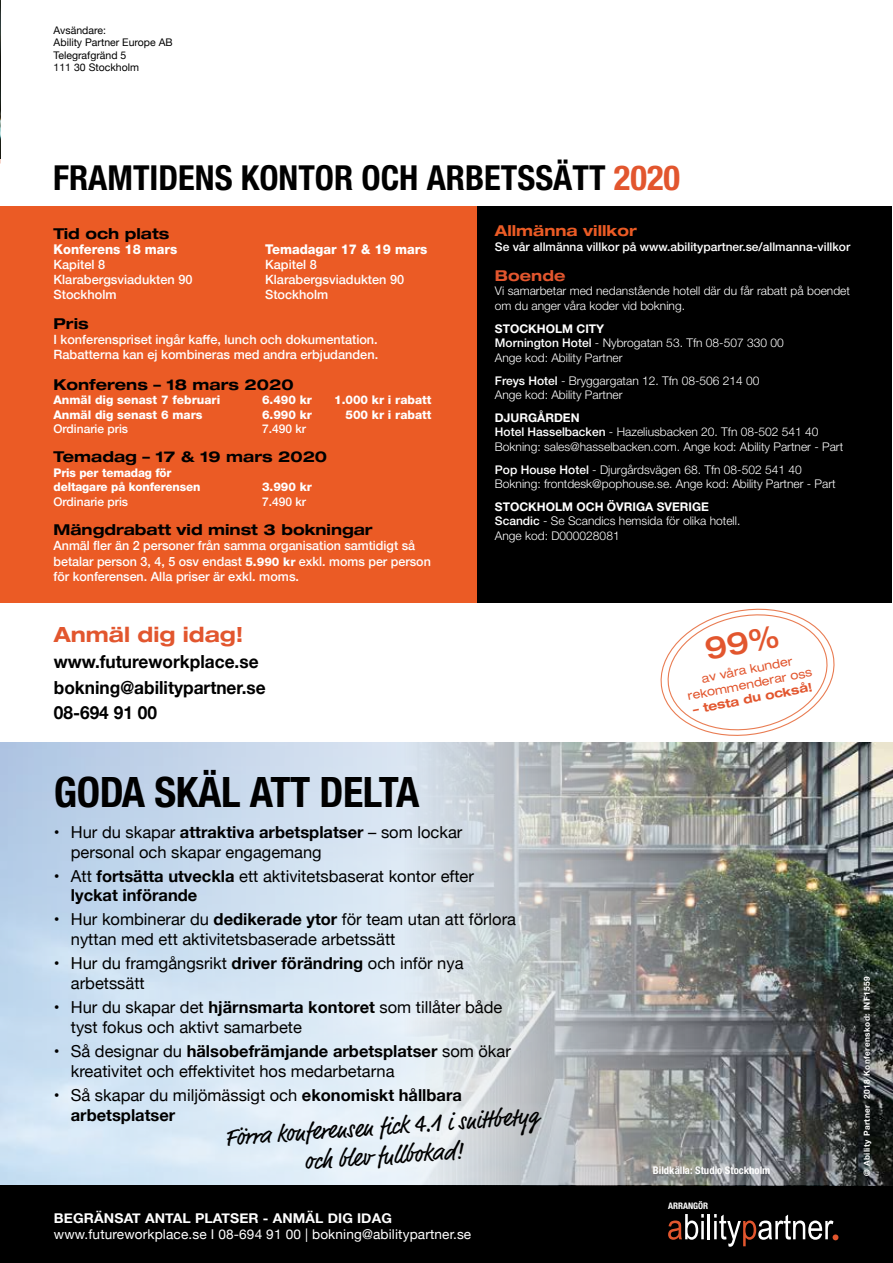
<style>
.page{position:relative;width:893px;height:1263px;background:#fff}
.page>*{position:absolute;margin:0;border:0;box-sizing:border-box;transform-origin:0 0}
.t1{font:700 condensed 42px "Helvetica Neue";letter-spacing:-.01em;color:#000}
.t2{font:700 condensed 34.5px "Helvetica Neue";color:#000}
.t3{font:24.45px/29.2px "Market OT";color:#000;text-align:center}
.t4{font:700 expanded 21px "Helvetica Neue";color:#e2562e}
.t5{font:700 18px/25.8px "Helvetica Neue";color:#000;scale:.96 1}
.t6{font:16.5px/19.8px "Helvetica Neue";color:#000}
.t7{font:700 16.5px/19.8px "Helvetica Neue";color:#000}
.t8{font:700 expanded 15px "Helvetica Neue";color:#000}
.t9{font:700 expanded 15px "Helvetica Neue";color:#eb5b25}
.t10{font:700 expanded 15px "Helvetica Neue";color:#e2562e}
.t11{font:13.5px "Helvetica Neue";letter-spacing:.01em;color:#fff}
.t12{font:700 13.5px "Helvetica Neue";letter-spacing:.01em;color:#fff;scale:1.04 1}
.t13{font:800 13.5px "Helvetica Neue LT Std";color:#fff;scale:.96 1}
.t14{font:500 12.75px/15px "Helvetica Neue";color:#fff}
.t15{font:expanded 12.15px/14.5px "Helvetica Neue";color:#e2562e;text-align:center}
.t16{font:700 expanded 12.15px "Helvetica Neue";color:#e2562e}
.t17{font:300 12px/14.4px "Helvetica Neue LT Std";color:#fff}
.t18{font:800 12px/14.4px "Helvetica Neue LT Std";color:#fff}
.t19{font:500 12px "Helvetica Neue LT Std";color:#fff}
.t20{font:500 12px "Helvetica Neue";color:#fff}
.t21{font:10.5px/12.6px "Helvetica Neue";color:#000}
.t22{font:700 condensed 10.5px "Helvetica Neue";color:#fff}
.t23{font:700 condensed 9px "Helvetica Neue";color:#fff}
.t24{font:700 8.25px "Helvetica Neue";letter-spacing:.05em;color:#fff}
.s1{color:#e2562e}
.s2{font-family:"Helvetica Neue LT Std";font-weight:800;font-size:12px}
.s3{font-weight:700}
.s4{font-weight:500}
.s5{font-weight:400}
</style>
<div class="page">
<div style="left:0;top:1185px;width:893px;height:78px;background:#000"></div>
<img style="left:150px;top:742px;width:743px;height:443px">
<div style="left:477px;top:206px;width:415px;height:397px;background:#000"></div>
<div style="left:0;top:206px;width:477px;height:397px;background:#eb5b25"></div>
<svg style="left:668px;top:1214px;width:36px;height:26px"></svg>
<hr style="left:708px;top:1214px;width:2px;height:25px;background:#fff">
<svg style="left:714px;top:1214px;width:124px;height:33px"></svg>
<img style="left:0;top:0;width:1px;height:158px">
<svg style="left:660px;top:608px;width:175px;height:128px"></svg>
<p class="t21" style="left:54px;top:24px;width:121px">Avsändare:<br>Ability Partner Europe AB<br>Telegrafgränd 5<br>111 30 Stockholm</p>
<h2 class="t2" style="left:53px;top:157px;width:628px">FRAMTIDENS KONTOR OCH ARBETSSÄTT <span class="s1">2020</span></h2>
<p class="t8" style="left:53px;top:224px;width:117px">Tid och plats</p>
<p class="t13" style="left:53px;top:241px;width:131px">Konferens 18 mars</p>
<p class="t14" style="left:53px;top:256px;width:141px">Kapitel 8<br>Klarabergsviadukten 90<br>Stockholm</p>
<p class="t13" style="left:265px;top:241px;width:171px">Temadagar 17 &amp; 19 mars</p>
<p class="t14" style="left:265px;top:256px;width:141px">Kapitel 8<br>Klarabergsviadukten 90<br>Stockholm</p>
<p class="t8" style="left:53px;top:314px;width:37px">Pris</p>
<p class="t14" style="left:53px;top:331px;width:326px">I konferenspriset ingår kaffe, lunch och dokumentation.<br>Rabatterna kan ej kombineras med andra erbjudanden.</p>
<p class="t8" style="left:53px;top:375px;width:242px">Konferens – 18 mars 2020</p>
<p class="t18" style="left:53px;top:393px;width:168px">Anmäl dig senast 7 februari</p>
<p class="t18" style="left:262px;top:393px;width:52px">6.490 kr</p>
<p class="t18" style="left:334px;top:393px;width:99px">1.000 kr i rabatt</p>
<p class="t18" style="left:53px;top:407px;width:150px">Anmäl dig senast 6 mars</p>
<p class="t18" style="left:262px;top:407px;width:52px">6.990 kr</p>
<p class="t18" style="left:345px;top:407px;width:88px">500 kr i rabatt</p>
<p class="t20" style="left:53px;top:419px;width:76px">Ordinarie pris</p>
<p class="t20" style="left:262px;top:419px;width:46px">7.490 kr</p>
<p class="t8" style="left:53px;top:447px;width:275px">Temadag – 17 &amp; 19 mars 2020</p>
<p class="t18" style="left:53px;top:465px;width:148px">Pris per temadag för deltagare på konferensen</p>
<p class="t18" style="left:262px;top:480px;width:52px">3.990 kr</p>
<p class="t20" style="left:53px;top:492px;width:76px">Ordinarie pris</p>
<p class="t20" style="left:262px;top:492px;width:46px">7.490 kr</p>
<p class="t8" style="left:53px;top:520px;width:321px">Mängdrabatt vid minst 3 bokningar</p>
<p class="t14" style="left:53px;top:537px;width:379px">Anmäl fler än 2 personer från samma organisation samtidigt så betalar person 3, 4, 5 osv endast <span class="s2">5.990 kr</span> exkl. moms per person för konferensen. Alla priser är exkl. moms.</p>
<h3 class="t4" style="left:54px;top:621px;width:191px">Anmäl dig idag!</h3>
<h3 class="t5" style="left:54px;top:649px;width:222px">www.futureworkplace.se bokning@abilitypartner.se<br>08-694 91 00</h3>
<p class="t9" style="left:495px;top:221px;width:143px">Allmänna villkor</p>
<p class="t19" style="left:495px;top:240px;width:357px">Se vår allmänna villkor på www.abilitypartner.se/allmanna-villkor</p>
<p class="t10" style="left:495px;top:266px;width:72px">Boende</p>
<p class="t17" style="left:495px;top:284px;width:357px">Vi samarbetar med nedanstående hotell där du får rabatt på boendet om du anger våra koder vid bokning.</p>
<p class="t17" style="left:495px;top:321px;width:290px"><span class="s3">STOCKHOLM CITY<br></span><span class="s4">Mornington Hotel</span> - Nybrogatan 53. Tfn 08-507 330 00<br>Ange kod: Ability Partner</p>
<p class="t17" style="left:495px;top:373px;width:266px"><span class="s4">Freys Hotel</span> - Bryggargatan 12. Tfn 08-506 214 00<br>Ange kod: Ability Partner</p>
<p class="t17" style="left:495px;top:410px;width:350px"><span class="s3">DJURGÅRDEN<br></span><span class="s4">Hotel Hasselbacken</span> - Hazeliusbacken 20. Tfn 08-502 541 40<br>Bokning: sales@hasselbacken.com. Ange kod: Ability Partner - Part</p>
<p class="t17" style="left:495px;top:462px;width:342px"><span class="s4">Pop House Hotel</span> - Djurgårdsvägen 68. Tfn 08-502 541 40<br>Bokning: frontdesk@pophouse.se. Ange kod: Ability Partner - Part</p>
<p class="t17" style="left:495px;top:499px;width:247px"><span class="s3">STOCKHOLM OCH ÖVRIGA SVERIGE<br></span><span class="s4">Scandic</span> - Se Scandics hemsida för olika hotell.<br>Ange kod: D000028081</p>
<p class="t15" style="left:684px;top:674px;width:128px;rotate:-11deg">av våra kunder rekommenderar oss</p>
<p class="t16" style="left:692px;top:702px;width:123px;rotate:-11deg">– testa du också!</p>
<h1 class="t1" style="left:54px;top:766px;width:367px">GODA SKÄL ATT DELTA</h1>
<h3 class="t6" style="left:71px;top:823px;width:393px;text-indent:-17px">• Hur du skapar <span class="s3">attraktiva arbetsplatser</span> – som lockar personal och skapar engagemang</h3>
<h3 class="t6" style="left:71px;top:867px;width:405px;text-indent:-17px">• Att <span class="s3">fortsätta utveckla</span> ett aktivitetsbaserat kontor efter <span class="s3">lyckat införande</span></h3>
<h3 class="t6" style="left:71px;top:911px;width:447px;text-indent:-17px">• Hur kombinerar du <span class="s3">dedikerade ytor</span> för team utan att förlora nyttan med ett aktivitetsbaserade arbetssätt</h3>
<h3 class="t6" style="left:71px;top:954px;width:394px;text-indent:-17px">• Hur du framgångsrikt <span class="s3">driver förändring</span> och inför nya arbetssätt</h3>
<h3 class="t6" style="left:71px;top:998px;width:433px;text-indent:-17px">• Hur du skapar det <span class="s3">hjärnsmarta kontoret</span> som tillåter både tyst fokus och aktivt samarbete</h3>
<h3 class="t6" style="left:71px;top:1042px;width:441px;text-indent:-17px">• Så designar du <span class="s3">hälsobefrämjande arbetsplatser</span> som ökar kreativitet och effektivitet hos medarbetarna</h3>
<h3 class="t7" style="left:71px;top:1085px;width:393px;text-indent:-17px"><span class="s5">• Så skapar du miljömässigt och</span> ekonomiskt hållbara arbetsplatser</h3>
<h3 class="t3" style="left:224px;top:1125px;width:316px;rotate:-4deg">Förra konferensen fi ck 4.1 i snittbetyg och blev fullbokad!</h3>
<p class="t12" style="left:54px;top:1207px;width:327px">BEGRÄNSAT ANTAL PLATSER - ANMÄL DIG IDAG</p>
<p class="t11" style="left:54px;top:1224px;width:419px">www.futureworkplace.se I 08-694 91 00 | bokning@abilitypartner.se</p>
<p class="t22" style="left:653px;top:1164px;width:119px">Bildkälla: Studio Stockholm</p>
<p class="t23" style="left:668px;top:1200px;width:42px">ARRANGÖR</p>
<p class="t24" style="left:860px;top:1176px;width:201px;rotate:-90deg">© Ability Partner 2018 Konferenskod: INF1559</p>
</div>
